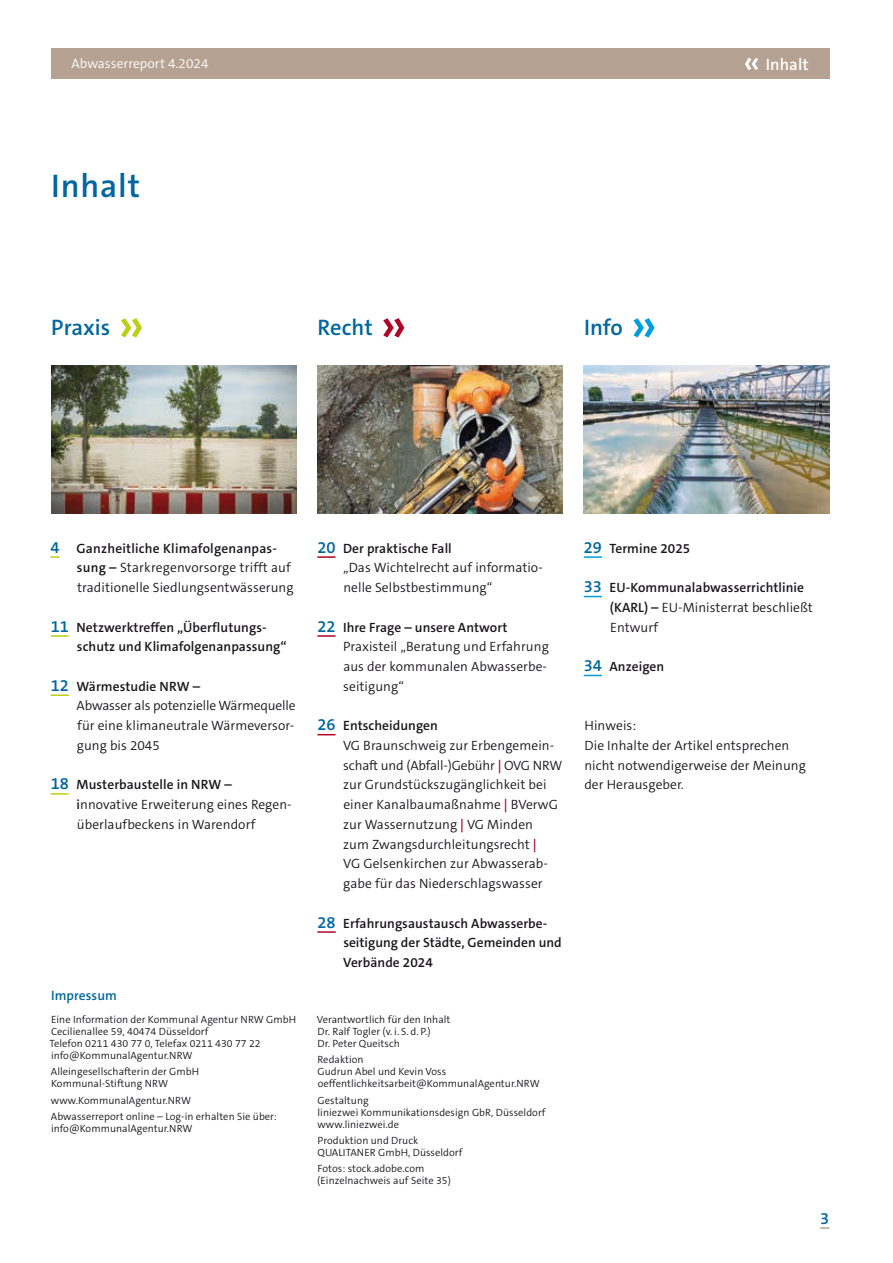
<style>
.page{position:relative;width:893px;height:1263px;background:#fff}
.page>*{position:absolute;margin:0;border:0;box-sizing:border-box;transform-origin:0 0}
.t1{font:600 33px "The Sans C5";letter-spacing:.025em;color:#00669f}
.t2{font:600 22.5px "The Sans C5";color:#00669f}
.t3{font:600 16.5px "The Sans C5";letter-spacing:.005em;color:#fff}
.t4{font:600 16.5px "The Sans C5";color:#00669f}
.t5{font:300 13.5px/19.8px "The Sans C5";letter-spacing:.005em;color:#1a171c}
.t6{font:600 13.5px/19.8px "The Sans C5";letter-spacing:.005em;color:#1a171c}
.t7{font:300 13.5px "The Sans C5";letter-spacing:.005em;color:#fff}
.t8{font:600 13.5px "The Sans C5";letter-spacing:.005em;color:#00669f}
.t9{font:300 10.5px/12px "The Sans C5";letter-spacing:.005em;color:#1a171c}
.s1{font-weight:600;font-size:16.5px;color:#00669f}
.s2{font-weight:600}
.s3{font-size:16.5px;color:#00669f}
.s4{font-weight:600;color:#b00427}
.s5{font-weight:300}
</style>
<div class="page">
<svg style="left:820px;top:1227px;width:9px;height:2px"></svg>
<div style="left:51px;top:48px;width:778px;height:31px;background:#b5a293"></div>
<svg style="left:745px;top:58px;width:13px;height:12px"></svg>
<svg style="left:51px;top:556px;width:9px;height:2px"></svg>
<svg style="left:51px;top:635px;width:18px;height:2px"></svg>
<svg style="left:51px;top:694px;width:18px;height:2px"></svg>
<svg style="left:51px;top:793px;width:18px;height:2px"></svg>
<svg style="left:121px;top:318px;width:21px;height:20px"></svg>
<svg style="left:317px;top:556px;width:19px;height:2px"></svg>
<svg style="left:317px;top:635px;width:19px;height:2px"></svg>
<svg style="left:317px;top:734px;width:19px;height:1px"></svg>
<svg style="left:317px;top:931px;width:19px;height:2px"></svg>
<svg style="left:383px;top:318px;width:21px;height:20px"></svg>
<svg style="left:584px;top:556px;width:18px;height:2px"></svg>
<svg style="left:584px;top:596px;width:18px;height:1px"></svg>
<svg style="left:584px;top:675px;width:18px;height:1px"></svg>
<svg style="left:633px;top:318px;width:22px;height:20px"></svg>
<img style="left:51px;top:365px;width:245px;height:148px">
<img style="left:317px;top:365px;width:246px;height:148px">
<img style="left:584px;top:365px;width:245px;height:148px">
<p class="t7" style="left:71px;top:55px;width:139px">Abwasserreport 4.2024</p>
<p class="t3" style="left:766px;top:53px;width:44px">Inhalt</p>
<h1 class="t1" style="left:51px;top:165px;width:90px">Inhalt</h1>
<h2 class="t2" style="left:51px;top:313px;width:61px">Praxis</h2>
<h2 class="t2" style="left:318px;top:313px;width:57px">Recht</h2>
<h2 class="t2" style="left:584px;top:313px;width:40px">Info</h2>
<p class="t5" style="left:77px;top:538px;width:218px;text-indent:-26px"><span class="s1">4</span> <span class="s2">Ganzheitliche Klimafolgenanpas&shy;sung –</span> Starkregenvorsorge trifft auf traditionelle Siedlungsentwässerung</p>
<p class="t6" style="left:77px;top:617px;width:211px;text-indent:-26px"><span class="s3">11</span> Netzwerktreffen „Überflutungs&shy;schutz und Klimafolgenanpassung“</p>
<p class="t5" style="left:77px;top:676px;width:221px;text-indent:-26px"><span class="s1">12</span> <span class="s2">Wärmestudie NRW –<br></span>Abwasser als potenzielle Wärmequelle für eine klimaneutrale Wärmeversor&shy;gung bis 2045</p>
<p class="t5" style="left:77px;top:775px;width:217px;text-indent:-26px"><span class="s1">18</span> <span class="s2">Musterbaustelle in NRW – i</span>nnovative Erweiterung eines Regen&shy;überlaufbeckens in Warendorf</p>
<p class="t8" style="left:51px;top:987px;width:67px">Impressum</p>
<p class="t9" style="left:50px;top:1013px;width:248px">Eine Information der Kommunal Agentur NRW GmbH Cecilienallee 59, 40474 Düsseldorf<br>Telefon 0211 430 77 0, Telefax 0211 430 77 22 info@KommunalAgentur.NRW</p>
<p class="t9" style="left:51px;top:1066px;width:150px">Alleingesellschafterin der GmbH<br>Kommunal-Stiftung NRW</p>
<p class="t9" style="left:51px;top:1092px;width:227px;line-height:16.2px">www.KommunalAgentur.NRW<br>Abwasserreport online – Log-in erhalten Sie über:</p>
<p class="t9" style="left:51px;top:1122px;width:143px">info@KommunalAgentur.NRW</p>
<p class="t5" style="left:343px;top:538px;width:201px;text-indent:-26px"><span class="s1">20</span> <span class="s2">Der praktische Fall<br></span>„Das Wichtelrecht auf informatio&shy;nelle Selbstbestimmung“</p>
<p class="t5" style="left:343px;top:617px;width:207px;text-indent:-26px"><span class="s1">22</span> <span class="s2">Ihre Frage – unsere Antwort<br></span>Praxisteil „Beratung und Erfahrung aus der kommunalen Abwasserbe&shy;seitigung“</p>
<p class="t5" style="left:343px;top:716px;width:221px;text-indent:-26px"><span class="s1">26</span> <span class="s2">Entscheidungen<br></span>VG Braunschweig zur Erbengemein&shy;schaft und (Abfall-)Gebühr <span class="s4">|</span> OVG NRW zur Grundstückszugänglichkeit bei einer Kanalbaumaßnahme <span class="s4">|</span> BVerwG zur Wassernutzung <span class="s4">|</span> VG Minden<br>zum Zwangsdurchleitungsrecht <span class="s4">|<br></span>VG Gelsenkirchen zur Abwasserab&shy;gabe für das Niederschlagswasser</p>
<p class="t6" style="left:343px;top:913px;width:220px;text-indent:-26px"><span class="s3">28</span> Erfahrungsaustausch Abwasserbe&shy;seitigung der Städte, Gemeinden und<br>Verbände 2024</p>
<p class="t9" style="left:317px;top:1013px;width:135px">Verantwortlich für den Inhalt<br>Dr. Ralf Togler (v. i. S. d. P.)<br>Dr. Peter Queitsch</p>
<p class="t9" style="left:318px;top:1054px;width:224px">Redaktion<br>Gudrun Abel und Kevin Voss oeffentlichkeitsarbeit@KommunalAgentur.NRW</p>
<p class="t9" style="left:317px;top:1094px;width:230px">Gestaltung<br>liniezwei Kommunikationsdesign GbR, Düsseldorf www.liniezwei.de</p>
<p class="t9" style="left:318px;top:1134px;width:146px">Produktion und Druck<br>QUALITANER GmbH, Düsseldorf</p>
<p class="t9" style="left:317px;top:1162px;width:135px">Fotos: stock.adobe.com (Einzelnachweis auf Seite 35)</p>
<p class="t6" style="left:584px;top:538px;width:108px"><span class="s3">29</span> Termine 2025</p>
<p class="t6" style="left:610px;top:578px;width:205px;text-indent:-26px"><span class="s3">33</span> EU-Kommunalabwasserrichtlinie (KARL) – <span class="s5">EU-Ministerrat beschließt<br>Entwurf</span></p>
<p class="t6" style="left:584px;top:657px;width:82px"><span class="s3">34</span> Anzeigen</p>
<p class="t5" style="left:584px;top:716px;width:223px">Hinweis:<br>Die Inhalte der Artikel entsprechen nicht notwendigerweise der Meinung der Herausgeber.</p>
<p class="t4" style="left:820px;top:1207px;width:11px">3</p>
</div>
